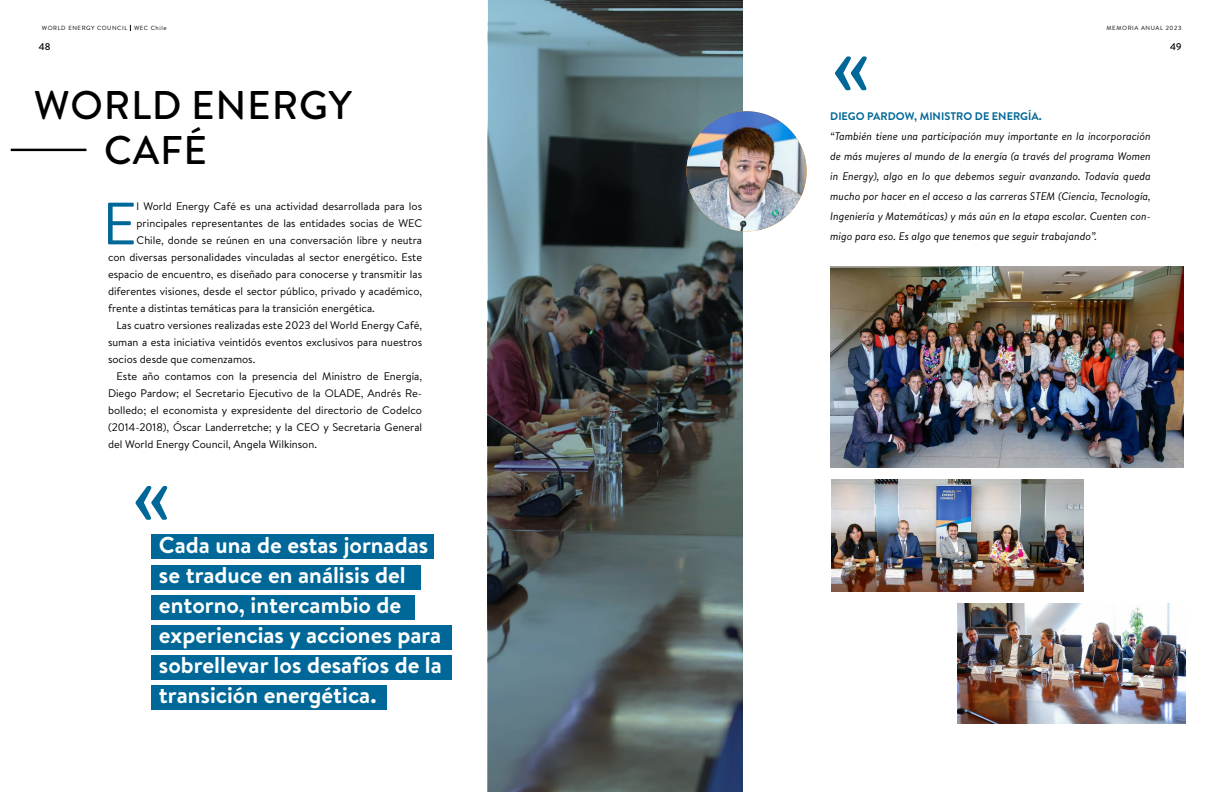
<style>
.page{position:relative;width:1224px;height:792px;background:#fff}
.page>*{position:absolute;margin:0;border:0;box-sizing:border-box;transform-origin:0 0}
.t1{font:97.3px "Brandon Text";color:#006898}
.t2{font:59.6px "Brandon Text";color:#006898}
.t3{font:500 40px/45px "Brandon Grotesque";letter-spacing:.02em;color:#000}
.t4{font:700 23px/30px "Brandon Text";color:#fff}
.t5{font:11px "Brandon Text";color:#000}
.t6{font:italic 11px/20px "Brandon Text";color:#000;text-align:justify}
.t7{font:700 11px "Brandon Text";color:#006898}
.t8{font:500 10px "Brandon Grotesque";color:#000}
.t9{font:6px "Brandon Text";letter-spacing:.1em;color:#000}
</style>
<div class="page">
<div style="left:151px;top:534px;width:283px;height:24px;background:#006898"></div>
<div style="left:151px;top:565px;width:270px;height:24px;background:#006898"></div>
<div style="left:151px;top:595px;width:263px;height:24px;background:#006898"></div>
<div style="left:151px;top:625px;width:301px;height:24px;background:#006898"></div>
<div style="left:151px;top:655px;width:301px;height:24px;background:#006898"></div>
<div style="left:151px;top:685px;width:236px;height:24px;background:#006898"></div>
<hr style="left:11px;top:149px;width:75px;height:2px;background:#000">
<img style="left:488px;top:0;width:254px;height:792px">
<img style="left:686px;top:111px;width:121px;height:120px;border-radius:60px">
<img style="left:830px;top:266px;width:353px;height:202px">
<img style="left:831px;top:479px;width:253px;height:112px">
<img style="left:957px;top:604px;width:229px;height:120px">
<p class="t9" style="left:42px;top:24px;width:126px">WORLD ENERGY COUNCIL WEC Chile</p>
<p class="t9" style="left:1107px;top:24px;width:76px">MEMORIA ANUAL 2023</p>
<p class="t8" style="left:39px;top:40px;width:13px">48</p>
<p class="t8" style="left:1170px;top:40px;width:13px">49</p>
<h3 class="t3" style="left:104px;top:83px;width:249px;text-indent:-70px">WORLD ENERGY<br>CAFÉ</h3>
<h2 class="t2" style="left:102px;top:183px;width:36px">E</h2>
<p class="t5" style="left:137px;top:199px;width:287px">l World Energy Café es una actividad desarrollada para los</p>
<p class="t5" style="left:137px;top:216px;width:287px">principales representantes de las entidades socias de WEC</p>
<p class="t5" style="left:137px;top:233px;width:287px">Chile, donde se reúnen en una conversación libre y neutra</p>
<p class="t5" style="left:108px;top:250px;width:316px">con diversas personalidades vinculadas al sector energético. Este</p>
<p class="t5" style="left:108px;top:267px;width:316px">espacio de encuentro, es diseñado para conocerse y transmitir las</p>
<p class="t5" style="left:108px;top:284px;width:316px">diferentes visiones, desde el sector público, privado y académico,</p>
<p class="t5" style="left:108px;top:301px;width:268px">frente a distintas temáticas para la transición energética.</p>
<p class="t5" style="left:117px;top:318px;width:307px">Las cuatro versiones realizadas este 2023 del World Energy Café,</p>
<p class="t5" style="left:108px;top:335px;width:316px">suman a esta iniciativa veintidós eventos exclusivos para nuestros</p>
<p class="t5" style="left:108px;top:352px;width:149px">socios desde que comenzamos.</p>
<p class="t5" style="left:117px;top:369px;width:307px">Este año contamos con la presencia del Ministro de Energía,</p>
<p class="t5" style="left:108px;top:386px;width:316px">Diego Pardow; el Secretario Ejecutivo de la OLADE, Andrés Re-</p>
<p class="t5" style="left:108px;top:403px;width:316px">bolledo; el economista y expresidente del directorio de Codelco</p>
<p class="t5" style="left:108px;top:420px;width:316px">(2014-2018), Óscar Landerretche; y la CEO y Secretaria General</p>
<p class="t5" style="left:108px;top:437px;width:211px">del World Energy Council, Angela Wilkinson.</p>
<h1 class="t1" style="left:131px;top:434px;width:44px">«</h1>
<h3 class="t4" style="left:159px;top:530px;width:284px">Cada una de estas jornadas se traduce en análisis del entorno, intercambio de experiencias y acciones para sobrellevar los desafíos de la transición energética.</h3>
<h1 class="t1" style="left:830px;top:5px;width:44px">«</h1>
<p class="t7" style="left:830px;top:108px;width:213px">DIEGO PARDOW, MINISTRO DE ENERGÍA.</p>
<p class="t6" style="left:830px;top:126px;width:322px">“También tiene una participación muy importante en la incorporación de más mujeres al mundo de la energía (a través del programa Women in Energy), algo en lo que debemos seguir avanzando. Todavía queda mucho por hacer en el acceso a las carreras STEM (Ciencia, Tecnología, Ingeniería y Matemáticas) y más aún en la etapa escolar. Cuenten con&shy;migo para eso. Es algo que tenemos que seguir trabajando”.</p>
</div>
